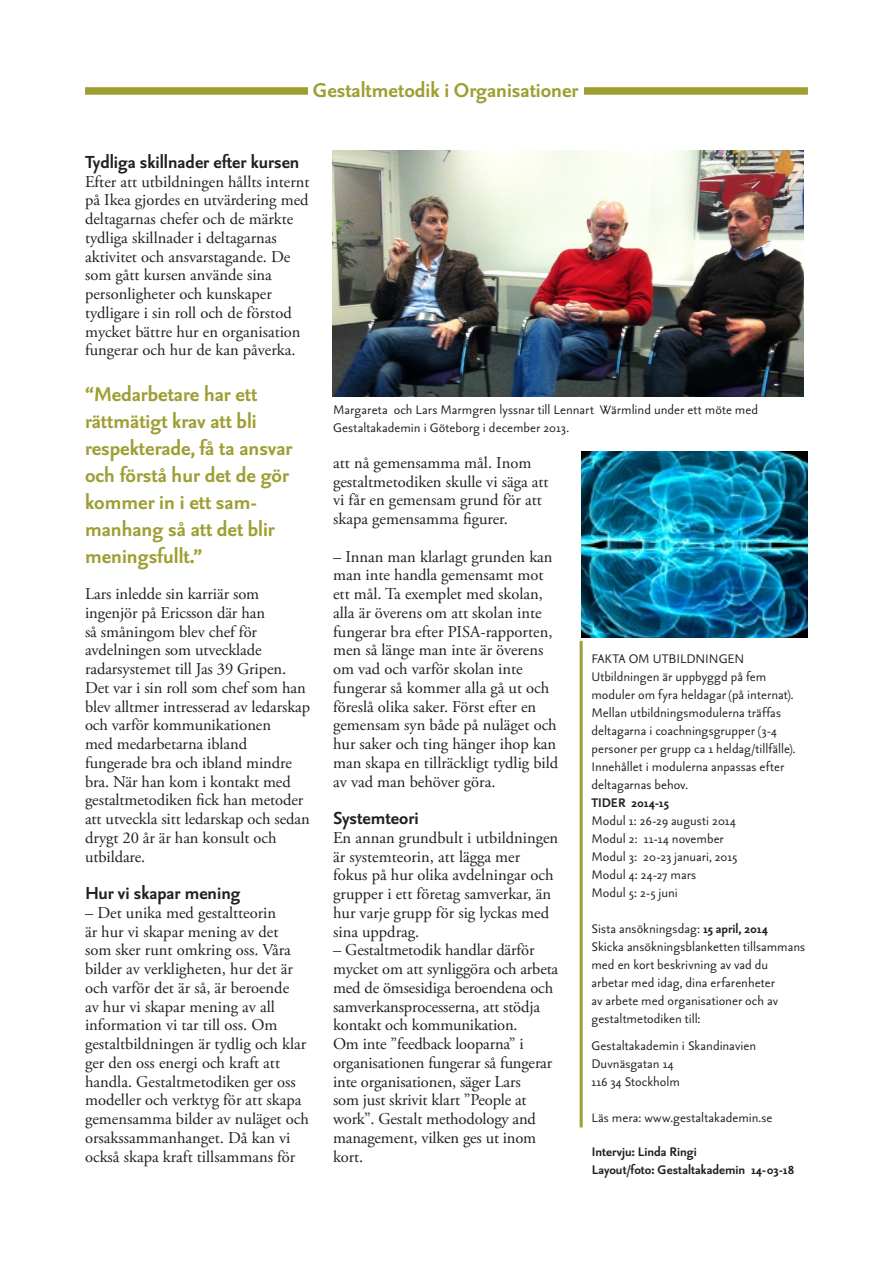
<style>
.page{position:relative;width:893px;height:1263px;background:#fff}
.page>*{position:absolute;margin:0;border:0;box-sizing:border-box;transform-origin:0 0}
.t1{font:700 24px/27px "Seria Sans";color:#9e9e33}
.t2{font:700 21px "Seria Sans Lf";color:#231f20}
.t3{font:16.5px/18.8px "Adobe Garamond Pro";color:#231f20}
.t4{font:15px/18px "Seria Sans";color:#231f20}
.t5{font:700 15px/18px "Seria Sans";color:#231f20}
.s1{font-weight:700}
</style>
<div class="page">
<div style="left:85px;top:87px;width:723px;height:8px;background:#9e9e33"></div>
<div style="left:308px;top:79px;width:276px;height:19px;background:#fff"></div>
<img style="left:332px;top:150px;width:472px;height:246px">
<img style="left:581px;top:451px;width:227px;height:187px">
<hr style="left:580px;top:641px;width:3px;height:486px;background:#9e9e33">
<h1 class="t1" style="left:313px;top:77px;width:267px">Gestaltmetodik i Organisationer</h1>
<p class="t2" style="left:85px;top:151px;width:216px">Tydliga skillnader efter kursen</p>
<p class="t3" style="left:85px;top:173px;width:226px">Efter att utbildningen hållts internt på Ikea gjordes en utvärdering med deltagarnas chefer och de märkte tydliga skillnader i deltagarnas aktivitet och ansvarstagande. De som gått kursen använde sina personligheter och kunskaper tydligare i sin roll och de förstod mycket bättre hur en organisation fungerar och hur de kan påverka.</p>
<h1 class="t1" style="left:85px;top:381px;width:209px">“Medarbetare har ett rättmätigt krav att bli respekterade, få ta ansvar och förstå hur det de gör kommer in i ett sam&shy;manhang så att det blir meningsfullt.”</h1>
<p class="t3" style="left:85px;top:585px;width:227px">Lars inledde sin karriär som ingenjör på Ericsson där han<br>så småningom blev chef för avdelningen som utvecklade radarsystemet till Jas 39 Gripen.<br>Det var i sin roll som chef som han blev alltmer intresserad av ledarskap och varför kommunikationen<br>med medarbetarna ibland fungerade bra och ibland mindre bra. När han kom i kontakt med gestaltmetodiken fick han metoder att utveckla sitt ledarskap och sedan drygt 20 år är han konsult och utbildare.</p>
<p class="t2" style="left:85px;top:883px;width:157px">Hur vi skapar mening</p>
<p class="t3" style="left:85px;top:904px;width:225px">– Det unika med gestaltteorin<br>är hur vi skapar mening av det<br>som sker runt omkring oss. Våra bilder av verkligheten, hur det är och varför det är så, är beroende<br>av hur vi skapar mening av all information vi tar till oss. Om gestaltbildningen är tydlig och klar ger den oss energi och kraft att handla. Gestaltmetodiken ger oss modeller och verktyg för att skapa gemensamma bilder av nuläget och orsakssammanhanget. Då kan vi också skapa kraft tillsammans för</p>
<p class="t4" style="left:333px;top:401px;width:427px">Margareta och Lars Marmgren lyssnar till Lennart Wärmlind under ett möte med<br>Gestaltakademin i Göteborg i december 2013.</p>
<p class="t3" style="left:333px;top:454px;width:217px">att nå gemensamma mål. Inom gestaltmetodiken skulle vi säga att vi får en gemensam grund för att skapa gemensamma figurer.</p>
<p class="t3" style="left:333px;top:547px;width:227px">– Innan man klarlagt grunden kan man inte handla gemensamt mot ett mål. Ta exemplet med skolan, alla är överens om att skolan inte fungerar bra efter PISA-rapporten, men så länge man inte är överens om vad och varför skolan inte fungerar så kommer alla gå ut och föreslå olika saker. Först efter en gemensam syn både på nuläget och hur saker och ting hänger ihop kan man skapa en tillräckligt tydlig bild av vad man behöver göra.</p>
<p class="t2" style="left:333px;top:808px;width:87px">Systemteori</p>
<p class="t3" style="left:333px;top:829px;width:227px">En annan grundbult i utbildningen är systemteorin, att lägga mer fokus på hur olika avdelningar och grupper i ett företag samverkar, än hur varje grupp för sig lyckas med sina uppdrag.</p>
<p class="t3" style="left:333px;top:941px;width:227px">– Gestaltmetodik handlar därför mycket om att synliggöra och arbeta med de ömsesidiga beroendena och samverkansprocesserna, att stödja kontakt och kommunikation.<br>Om inte ”feedback looparna” i organisationen fungerar så fungerar inte organisationen, säger Lars<br>som just skrivit klart ”People at work”. Gestalt methodology and management, vilken ges ut inom kort.</p>
<p class="t4" style="left:591px;top:650px;width:206px">FAKTA OM UTBILDNINGEN Utbildningen är uppbyggd på fem moduler om fyra heldagar (på internat).<br>Mellan utbildningsmodulerna träffas deltagarna i coachningsgrupper (3-4 personer per grupp ca 1 heldag/tillfälle).<br>Innehållet i modulerna anpassas efter deltagarnas behov.</p>
<p class="t5" style="left:591px;top:794px;width:79px">TIDER 2014-15</p>
<p class="t4" style="left:591px;top:812px;width:147px">Modul 1: 26-29 augusti 2014<br>Modul 2: 11-14 november<br>Modul 3: 20-23 januari, 2015<br>Modul 4: 24-27 mars<br>Modul 5: 2-5 juni</p>
<p class="t4" style="left:591px;top:920px;width:215px">Sista ansökningsdag: <span class="s1">15 april, 2014<br></span>Skicka ansökningsblanketten tillsammans med en kort beskrivning av vad du arbetar med idag, dina erfarenheter<br>av arbete med organisationer och av gestaltmetodiken till:</p>
<p class="t4" style="left:591px;top:1037px;width:166px">Gestaltakademin i Skandinavien<br>Duvnäsgatan 14<br>116 34 Stockholm</p>
<p class="t4" style="left:591px;top:1109px;width:183px">Läs mera: www.gestaltakademin.se</p>
<p class="t5" style="left:592px;top:1143px;width:204px">Intervju: Linda Ringi<br>Layout/foto: Gestaltakademin 14-03-18</p>
</div>
